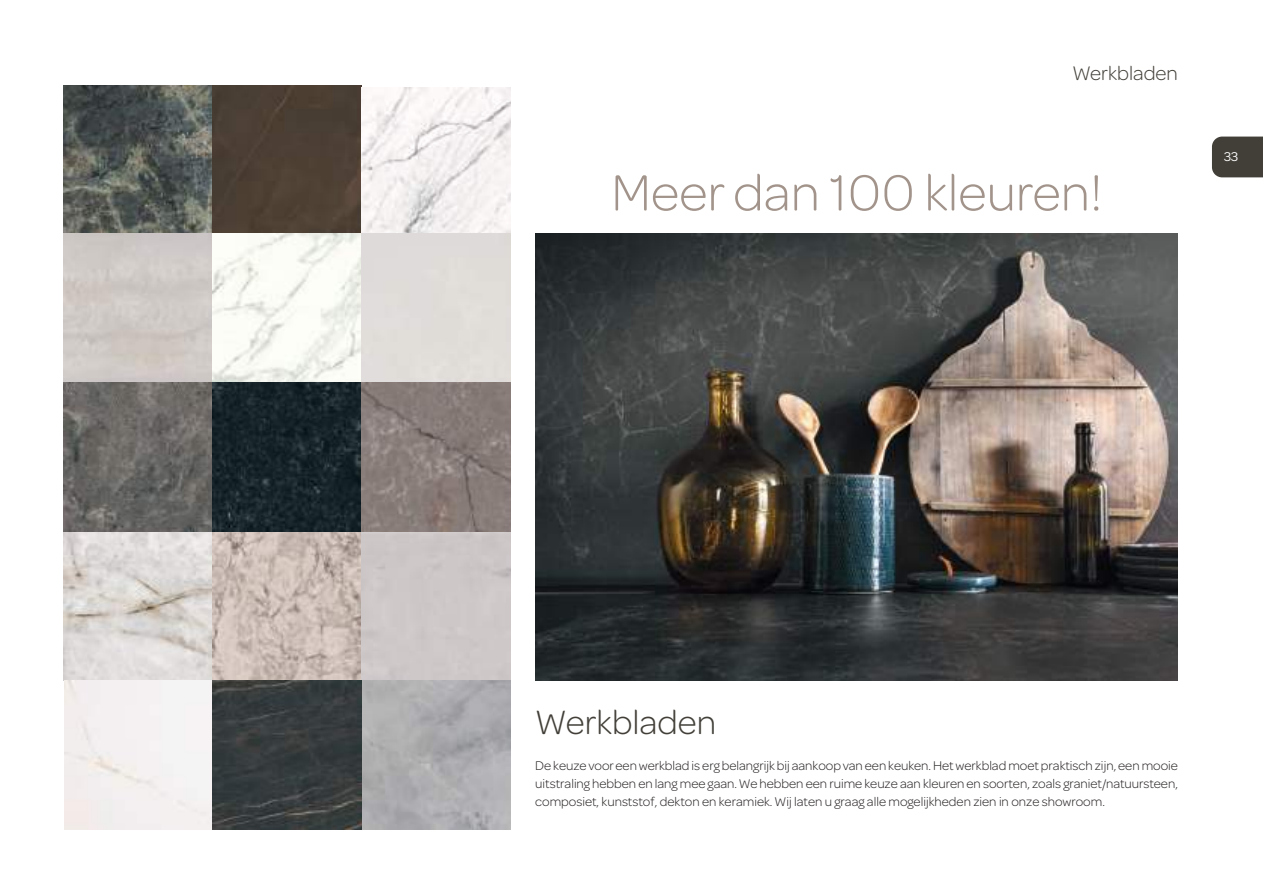
<style>
.page{position:relative;width:1263px;height:893px;background:#fff}
.page>*{position:absolute;margin:0;border:0;box-sizing:border-box;transform-origin:0 0}
.t1{font:300 54px "Omnes";color:#a2948b}
.t2{font:300 36px "Omnes";color:#423f38}
.t3{font:300 21px "Omnes";color:#423f38}
.t4{font:300 13.5px/18px "Omnes";color:#241f1f;text-align:justify}
.t5{font:13.5px "Omnes";color:#fff}
</style>
<div class="page">
<img style="left:536px;top:234px;width:642px;height:446px">
<img style="left:64px;top:85px;width:297px;height:149px">
<img style="left:361px;top:87px;width:149px;height:147px">
<img style="left:64px;top:234px;width:446px;height:595px">
<div style="left:1212px;top:137px;width:51px;height:40px;background:#423f38"></div>
<h3 class="t3" style="left:1072px;top:66px;width:107px">Werkbladen</h3>
<h1 class="t1" style="left:611px;top:174px;width:493px">Meer dan 100 kleuren!</h1>
<p class="t5" style="left:1224px;top:152px;width:16px">33</p>
<h2 class="t2" style="left:535px;top:709px;width:182px">Werkbladen</h2>
<p class="t4" style="left:535px;top:758px;width:644px">De keuze voor een werkblad is erg belangrijk bij aankoop van een keuken. Het werkblad moet praktisch zijn, een mooie uitstraling hebben en lang mee gaan. We hebben een ruime keuze aan kleuren en soorten, zoals graniet/natuursteen, composiet, kunststof, dekton en keramiek. Wij laten u graag alle mogelijkheden zien in onze showroom.</p>
</div>
